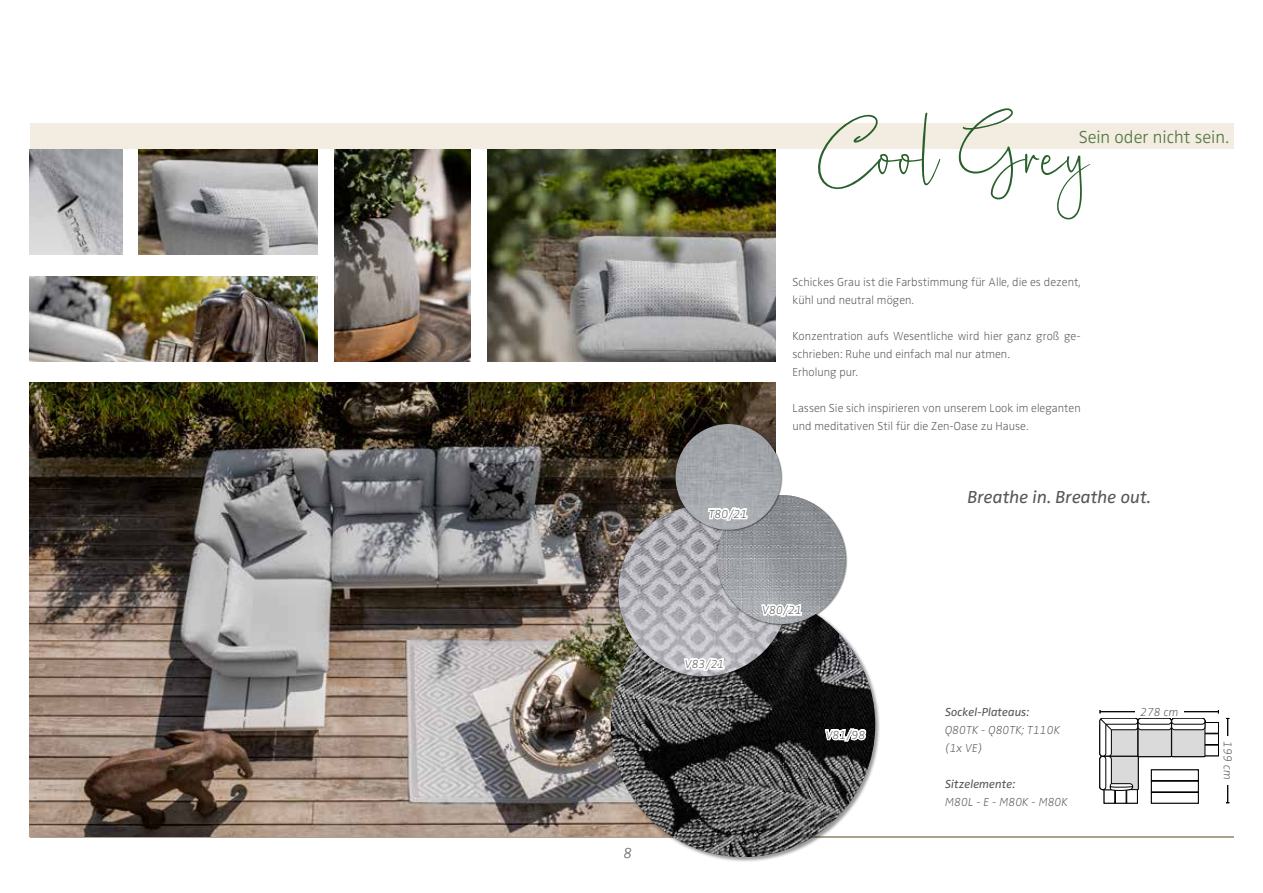
<style>
.page{position:relative;width:1263px;height:893px;background:#fff}
.page>*{position:absolute;margin:0;border:0;box-sizing:border-box;transform-origin:0 0}
.t1{font:84px "Silently FREE";color:#295f2b}
.t2{font:italic 18px "Zwo Pro";color:#575756}
.t3{font:300 18px "Zwo Pro";color:#547645}
.t4{font:italic 300 expanded 15px "Zwo Pro";color:#878787}
.t5{font:300 expanded 12px/18px "Zwo Pro";color:#575756}
.t6{font:italic 300 expanded 12px/18px "Zwo Pro";color:#575756}
.t7{font:italic 12px "Zwo Pro";color:#575756}
</style>
<div class="page">
<div style="left:30px;top:123px;width:1203px;height:26px;background:#f2ede0"></div>
<hr style="left:30px;top:836px;width:1203px;height:2px;background:#a9a18d">
<img style="left:30px;top:383px;width:745px;height:454px">
<img style="left:335px;top:149px;width:135px;height:213px">
<img style="left:487px;top:149px;width:288px;height:213px">
<img style="left:138px;top:149px;width:180px;height:106px">
<img style="left:30px;top:276px;width:288px;height:86px">
<img style="left:30px;top:149px;width:92px;height:106px">
<div style="left:610px;top:591px;width:270px;height:271px;background:#000;opacity:.4"></div>
<div style="left:611px;top:592px;width:264px;height:265px;background:#000;opacity:.4"></div>
<img style="left:611px;top:592px;width:264px;height:265px;border-radius:132px">
<div style="left:618px;top:505px;width:171px;height:171px;background:#000;opacity:.4"></div>
<img style="left:618px;top:505px;width:171px;height:171px;border-radius:85px">
<div style="left:717px;top:495px;width:130px;height:131px;background:#000;opacity:.4"></div>
<div style="left:717px;top:495px;width:128px;height:129px;background:#000;opacity:.4"></div>
<img style="left:717px;top:495px;width:128px;height:129px;border-radius:64px">
<div style="left:676px;top:424px;width:106px;height:108px;background:#000;opacity:.4"></div>
<div style="left:675px;top:424px;width:106px;height:106px;background:#000;opacity:.4"></div>
<img style="left:675px;top:424px;width:106px;height:106px;border-radius:53px">
<hr style="left:1227px;top:718px;width:1px;height:85px;background:#000">
<hr style="left:1100px;top:711px;width:118px;height:1px;background:#000">
<div style="left:1135px;top:706px;width:48px;height:11px;background:#fff"></div>
<div style="left:1222px;top:737px;width:11px;height:48px;background:#fff"></div>
<div style="left:1104px;top:756px;width:11px;height:47px;background:#fff;border:1px solid #000"></div>
<div style="left:1126px;top:756px;width:11px;height:47px;background:#fff;border:1px solid #000"></div>
<div style="left:1115px;top:756px;width:11px;height:47px;background:#fff;border:1px solid #000"></div>
<div style="left:1171px;top:722px;width:48px;height:11px;background:#fff;border:1px solid #000"></div>
<div style="left:1171px;top:745px;width:48px;height:11px;background:#fff;border:1px solid #000"></div>
<div style="left:1171px;top:734px;width:48px;height:11px;background:#fff;border:1px solid #000"></div>
<div style="left:1138px;top:721px;width:33px;height:36px;background:#dadada"></div>
<div style="left:1138px;top:721px;width:33px;height:36px;border:1px solid #000"></div>
<svg style="left:1138px;top:718px;width:33px;height:12px"></svg>
<div style="left:1138px;top:718px;width:33px;height:12px;border:1px solid #000;border-radius:3px"></div>
<div style="left:1138px;top:718px;width:33px;height:6px;background:#fff;border-radius:3px"></div>
<div style="left:1138px;top:718px;width:33px;height:6px;border:1px solid #000;border-radius:3px"></div>
<div style="left:1172px;top:721px;width:33px;height:36px;background:#dadada"></div>
<div style="left:1171px;top:721px;width:34px;height:36px;border:1px solid #000"></div>
<svg style="left:1172px;top:718px;width:33px;height:12px"></svg>
<div style="left:1171px;top:718px;width:34px;height:12px;border:1px solid #000;border-radius:3px"></div>
<div style="left:1172px;top:718px;width:33px;height:6px;background:#fff;border-radius:3px"></div>
<div style="left:1171px;top:718px;width:34px;height:6px;border:1px solid #000;border-radius:3px"></div>
<svg style="left:1100px;top:710px;width:43px;height:81px"></svg>
<div style="left:1151px;top:792px;width:47px;height:11px;background:#fff;border:1px solid #000"></div>
<div style="left:1151px;top:770px;width:47px;height:11px;background:#fff;border:1px solid #000"></div>
<svg style="left:706px;top:505px;width:43px;height:17px"></svg>
<svg style="left:759px;top:601px;width:45px;height:44px"></svg>
<svg style="left:823px;top:726px;width:45px;height:44px"></svg>
<svg style="left:682px;top:655px;width:44px;height:44px"></svg>
<p class="t4" style="left:623px;top:844px;width:10px">8</p>
<p class="t6" style="left:709px;top:505px;width:40px">T80/21</p>
<h1 class="t1" style="left:820px;top:94px;width:270px">Cool Grey</h1>
<h2 class="t3" style="left:1079px;top:127px;width:152px">Sein oder nicht sein.</h2>
<p class="t5" style="left:792px;top:273px;width:290px">Schickes Grau ist die Farbstimmung für Alle, die es dezent, kühl und neutral mögen.</p>
<p class="t5" style="left:792px;top:327px;width:290px">Konzentration aufs Wesentliche wird hier ganz groß ge&shy;schrieben: Ruhe und einfach mal nur atmen.<br>Erholung pur.</p>
<p class="t5" style="left:792px;top:399px;width:290px">Lassen Sie sich inspirieren von unserem Look im eleganten und meditativen Stil für die Zen-Oase zu Hause.</p>
<h2 class="t2" style="left:967px;top:487px;width:185px">Breathe in. Breathe out.</h2>
<p class="t6" style="left:685px;top:655px;width:41px">V83/21</p>
<p class="t6" style="left:762px;top:601px;width:41px">V80/21</p>
<p class="t6" style="left:826px;top:726px;width:41px">V81/98</p>
<p class="t7" style="left:945px;top:705px;width:86px">Sockel-Plateaus:</p>
<p class="t6" style="left:945px;top:721px;width:116px">Q80TK - Q80TK; T110K (1x VE)</p>
<p class="t7" style="left:945px;top:777px;width:72px">Sitzelemente:</p>
<p class="t6" style="left:945px;top:793px;width:124px">M80L - E - M80K - M80K</p>
<p class="t6" style="left:1140px;top:703px;width:40px">278 cm</p>
<p class="t6" style="left:1236px;top:741px;width:40px;rotate:90deg">199 cm</p>
</div>
